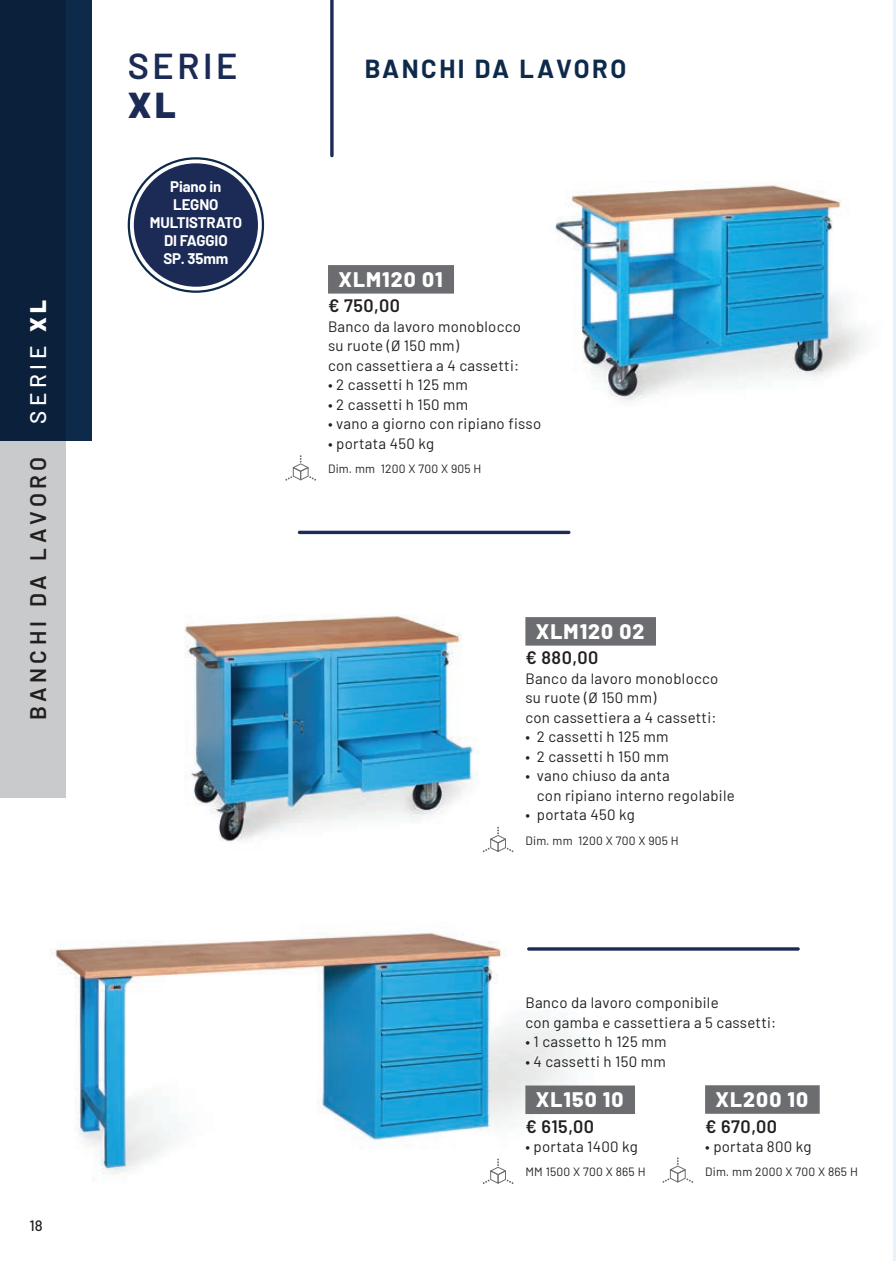
<style>
.page{position:relative;width:896px;height:1261px;background:#fff}
.page>*{position:absolute;margin:0;border:0;box-sizing:border-box;transform-origin:0 0}
.t1{font:600 36px "Barlow";letter-spacing:.1em;color:#1b2b55}
.t2{font:900 36px "Barlow";color:#1b2b55}
.t3{font:700 25.5px "Barlow";letter-spacing:.1em;color:#0e2a4b}
.t4{font:600 22.5px "Barlow";letter-spacing:.2em;color:#231f20}
.t5{font:500 22.5px "Barlow";letter-spacing:.2em;color:#fff}
.t6{font:800 21px "Barlow";letter-spacing:.05em;color:#fff}
.t7{font:600 18px "Barlow";letter-spacing:.03em;color:#231f20}
.t8{font:15px/19.5px "Barlow";letter-spacing:.02em;color:#231f20}
.t9{font:700 15px/18px "Barlow";letter-spacing:-.01em;color:#fff;text-align:center}
.t10{font:500 15px "Barlow";color:#231f20}
.t11{font:12px "Barlow";letter-spacing:.02em;color:#231f20}
.s1{font-weight:900}
</style>
<div class="page">
<img style="left:50px;top:933px;width:621px;height:251px">
<img style="left:555px;top:185px;width:309px;height:217px">
<div style="left:525px;top:617px;width:131px;height:28px;background:#6c6d70"></div>
<img style="left:184px;top:615px;width:330px;height:238px">
<div style="left:328px;top:265px;width:126px;height:28px;background:#6c6d70"></div>
<svg style="left:285px;top:455px;width:31px;height:25px"></svg>
<div style="left:0;top:441px;width:66px;height:357px;background:#c9cacb"></div>
<svg style="left:129px;top:158px;width:134px;height:134px"></svg>
<div style="left:134px;top:163px;width:124px;height:124px;background:#1b2b55;border-radius:50%"></div>
<svg style="left:330px;top:0;width:4px;height:157px"></svg>
<div style="left:525px;top:1085px;width:110px;height:28px;background:#6c6d70"></div>
<svg style="left:483px;top:1158px;width:30px;height:26px"></svg>
<div style="left:705px;top:1085px;width:114px;height:28px;background:#6c6d70"></div>
<svg style="left:662px;top:1157px;width:31px;height:25px"></svg>
<svg style="left:298px;top:530px;width:272px;height:4px"></svg>
<hr style="left:527px;top:947px;width:272px;height:3px;background:#1b2b55;border-radius:2px">
<svg style="left:0;top:0;width:92px;height:441px;background:#0b233f"></svg>
<hr style="left:893px;top:0;width:3px;height:1261px;background:#eaf2f9">
<h3 class="t5" style="left:21px;top:423px;width:125px;rotate:-90deg">SERIE <span class="s1">XL</span></h3>
<h3 class="t4" style="left:21px;top:720px;width:265px;rotate:-90deg">BANCHI DA LAVORO</h3>
<h1 class="t1" style="left:128px;top:40px;width:111px">SERIE</h1>
<h1 class="t2" style="left:128px;top:78px;width:49px">XL</h1>
<p class="t9" style="left:150px;top:176px;width:94px">Piano in<br>LEGNO<br>MULTISTRATO<br>DI FAGGIO<br>SP. 35mm</p>
<p class="t10" style="left:29px;top:1214px;width:15px">18</p>
<h2 class="t3" style="left:365px;top:50px;width:263px">BANCHI DA LAVORO</h2>
<h3 class="t6" style="left:338px;top:263px;width:105px">XLM120 01</h3>
<p class="t7" style="left:328px;top:292px;width:74px">€ 750,00</p>
<p class="t8" style="left:328px;top:315px;width:195px">Banco da lavoro monoblocco su ruote (Ø 150 mm)<br>con cassettiera a 4 cassetti:</p>
<p class="t8" style="left:328px;top:374px;width:141px">• 2 cassetti h 125 mm</p>
<p class="t8" style="left:328px;top:393px;width:142px">• 2 cassetti h 150 mm</p>
<p class="t8" style="left:328px;top:413px;width:215px">• vano a giorno con ripiano fisso</p>
<p class="t8" style="left:328px;top:432px;width:108px">• portata 450 kg</p>
<p class="t11" style="left:328px;top:460px;width:155px">Dim. mm 1200 X 700 X 905 H</p>
<h3 class="t6" style="left:536px;top:615px;width:110px">XLM120 02</h3>
<p class="t7" style="left:525px;top:644px;width:74px">€ 880,00</p>
<p class="t8" style="left:525px;top:667px;width:195px">Banco da lavoro monoblocco su ruote (Ø 150 mm)<br>con cassettiera a 4 cassetti:</p>
<p class="t8" style="left:525px;top:726px;width:145px">• 2 cassetti h 125 mm</p>
<p class="t8" style="left:525px;top:745px;width:145px">• 2 cassetti h 150 mm</p>
<p class="t8" style="left:537px;top:765px;width:199px;text-indent:-11px">• vano chiuso da anta<br>con ripiano interno regolabile</p>
<p class="t8" style="left:525px;top:804px;width:111px">• portata 450 kg</p>
<p class="t11" style="left:525px;top:831px;width:155px">Dim. mm 1200 X 700 X 905 H</p>
<p class="t8" style="left:525px;top:991px;width:252px">Banco da lavoro componibile<br>con gamba e cassettiera a 5 cassetti:</p>
<p class="t8" style="left:525px;top:1030px;width:143px">• 1 cassetto h 125 mm</p>
<p class="t8" style="left:525px;top:1050px;width:142px">• 4 cassetti h 150 mm</p>
<h3 class="t6" style="left:536px;top:1083px;width:89px">XL150 10</h3>
<p class="t7" style="left:525px;top:1112px;width:70px">€ 615,00</p>
<p class="t8" style="left:525px;top:1135px;width:114px">• portata 1400 kg</p>
<p class="t11" style="left:525px;top:1163px;width:122px">MM 1500 X 700 X 865 H</p>
<h3 class="t6" style="left:715px;top:1083px;width:94px">XL200 10</h3>
<p class="t7" style="left:705px;top:1112px;width:74px">€ 670,00</p>
<p class="t8" style="left:705px;top:1135px;width:108px">• portata 800 kg</p>
<p class="t11" style="left:705px;top:1162px;width:154px">Dim. mm 2000 X 700 X 865 H</p>
</div>
